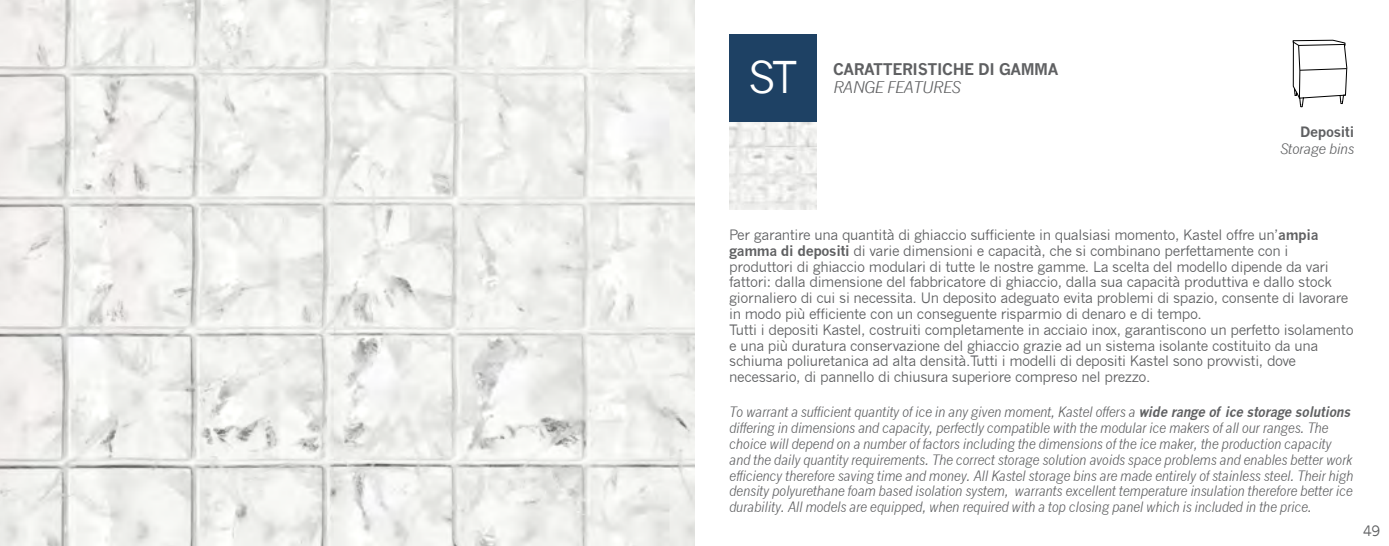
<style>
.page{position:relative;width:1389px;height:546px;background:#fff}
.page>*{position:absolute;margin:0;border:0;box-sizing:border-box;transform-origin:0 0}
.t1{font:42.88px "News Gothic";color:#fff}
.t2{font:700 15.75px "News Gothic";letter-spacing:-.025em;color:#5f6062}
.t3{font:italic 15.75px "News Gothic";letter-spacing:-.025em;color:#5f6062}
.t4{font:14px/15.8px "News Gothic";letter-spacing:-.025em;color:#5f6062}
.t5{font:italic 14px/15.8px "News Gothic";letter-spacing:-.02em;color:#5f6062;scale:.93 1}
.t6{font:italic 14px "News Gothic";letter-spacing:-.02em;color:#5f6062}
.t7{font:700 14px "News Gothic";letter-spacing:-.025em;color:#5f6062}
.s1{font-weight:700}
</style>
<div class="page">
<div style="left:729px;top:35px;width:88px;height:87px;background:#1e4164"></div>
<img style="left:729px;top:122px;width:88px;height:87px">
<svg style="left:1292px;top:39px;width:56px;height:69px"></svg>
<img style="left:0;top:0;width:695px;height:546px">
<h1 class="t1" style="left:748px;top:53px;width:51px">ST</h1>
<p class="t2" style="left:833px;top:59px;width:227px">CARATTERISTICHE DI GAMMA</p>
<p class="t3" style="left:833px;top:78px;width:129px">RANGE FEATURES</p>
<p class="t7" style="left:1300px;top:123px;width:56px">Depositi</p>
<p class="t6" style="left:1280px;top:141px;width:76px">Storage bins</p>
<p class="t4" style="left:729px;top:227px;width:626px">Per garantire una quantità di ghiaccio sufficiente in qualsiasi momento, Kastel offre un’<span class="s1">ampia gamma di depositi</span> di varie dimensioni e capacità, che si combinano perfettamente con i produttori di ghiaccio modulari di tutte le nostre gamme. La scelta del modello dipende da vari fattori: dalla dimensione del fabbricatore di ghiaccio, dalla sua capacità produttiva e dallo stock giornaliero di cui si necessita. Un deposito adeguato evita problemi di spazio, consente di lavorare in modo più efficiente con un conseguente risparmio di denaro e di tempo.<br>Tutti i depositi Kastel, costruiti completamente in acciaio inox, garantiscono un perfetto isolamento e una più duratura conservazione del ghiaccio grazie ad un sistema isolante costituito da una schiuma poliuretanica ad alta densità.Tutti i modelli di depositi Kastel sono provvisti, dove necessario, di pannello di chiusura superiore compreso nel prezzo.</p>
<p class="t5" style="left:729px;top:404px;width:673px">To warrant a sufficient quantity of ice in any given moment, Kastel offers a <span class="s1">wide range of ice storage solutions </span>differing in dimensions and capacity, perfectly compatible with the modular ice makers of all our ranges. The choice will depend on a number of factors including the dimensions of the ice maker, the production capacity and the daily quantity requirements. The correct storage solution avoids space problems and enables better work efficiency therefore saving time and money. All Kastel storage bins are made entirely of stainless steel. Their high density polyurethane foam based isolation system, warrants excellent temperature insulation therefore better ice durability. All models are equipped, when required with a top closing panel which is included in the price.</p>
<p class="t4" style="left:1363px;top:523px;width:19px">49</p>
</div>
